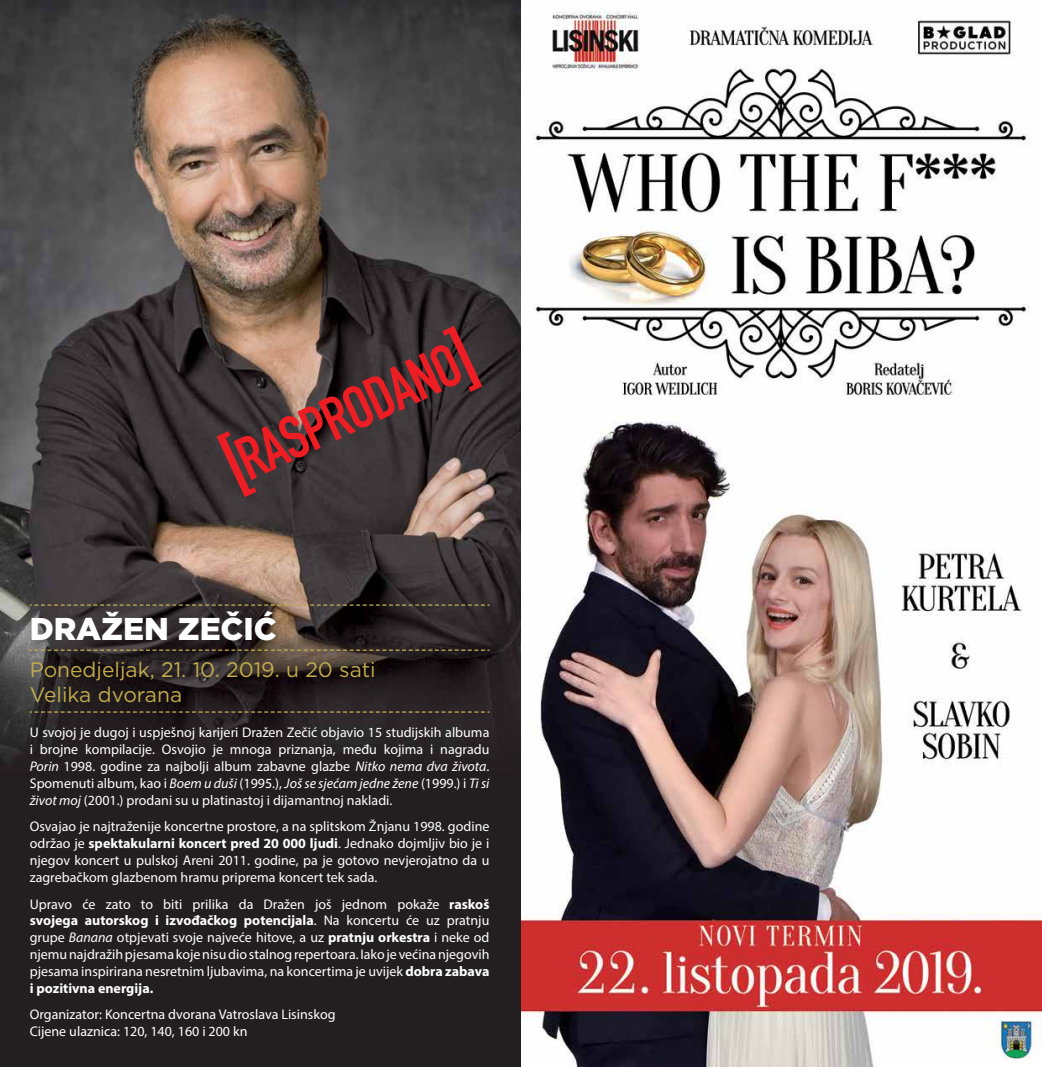
<style>
.page{position:relative;width:1042px;height:1067px;background:#fff}
.page>*{position:absolute;margin:0;border:0;box-sizing:border-box;transform-origin:0 0}
.t1{font:900 31.5px "Gotham";color:#fff}
.t2{font:21px/25.2px "Gotham";color:#c0ab4e}
.t3{font:14px/16.8px "Myriad Pro";color:#fff;text-align:justify}
.s1{font-style:italic}
.s2{font-weight:700}
</style>
<div class="page">
<div style="left:0;top:0;width:521px;height:1067px;background:#231f20"></div>
<img style="left:0;top:0;width:521px;height:761px">
<svg style="left:30px;top:604px;width:459px;height:2px"></svg>
<svg style="left:30px;top:649px;width:459px;height:2px"></svg>
<svg style="left:30px;top:711px;width:459px;height:1px"></svg>
<img style="left:521px;top:11px;width:521px;height:1056px">
<svg style="left:217px;top:326px;width:265px;height:171px;background:#673e3d"></svg>
<h1 class="t1" style="left:30px;top:607px;width:249px">DRAŽEN ZEČIĆ</h1>
<h2 class="t2" style="left:30px;top:656px;width:347px">Ponedjeljak, 21. 10. 2019. u 20 sati<br>Velika dvorana</h2>
<p class="t3" style="left:30px;top:724px;width:461px">U svojoj je dugoj i uspješnoj karijeri Dražen Zečić objavio 15 studijskih albuma i brojne kompilacije. Osvojio je mnoga priznanja, među kojima i nagradu <span class="s1">Porin</span> 1998. godine za najbolji album zabavne glazbe <span class="s1">Nitko nema dva života</span>.<br>Spomenuti album, kao i <span class="s1">Boem u duši</span> (1995.), <span class="s1">Još se sjećam jedne žene</span> (1999.) i <span class="s1">Ti si život moj</span> (2001.) prodani su u platinastoj i dijamantnoj nakladi.</p>
<p class="t3" style="left:30px;top:818px;width:461px">Osvajao je najtraženije koncertne prostore, a na splitskom Žnjanu 1998. godine održao je <span class="s2">spektakularni koncert pred 20 000 ljudi</span>. Jednako dojmljiv bio je i njegov koncert u pulskoj Areni 2011. godine, pa je gotovo nevjerojatno da u zagrebačkom glazbenom hramu priprema koncert tek sada.</p>
<p class="t3" style="left:30px;top:895px;width:461px">Upravo će zato to biti prilika da Dražen još jednom pokaže <span class="s2">raskoš svojega autorskog i izvođačkog potencijala</span>. Na koncertu će uz pratnju grupe <span class="s1">Banana</span> otpjevati svoje najveće hitove, a uz <span class="s2">pratnju orkestra</span> i neke od njemu najdražih pjesama koje nisu dio stalnog repertoara. Iako je većina njegovih pjesama inspirirana nesretnim ljubavima, na koncertima je uvijek <span class="s2">dobra zabava i pozitivna energija.</span></p>
<p class="t3" style="left:30px;top:1006px;width:307px">Organizator: Koncertna dvorana Vatroslava Lisinskog<br>Cijene ulaznica: 120, 140, 160 i 200 kn</p>
</div>
